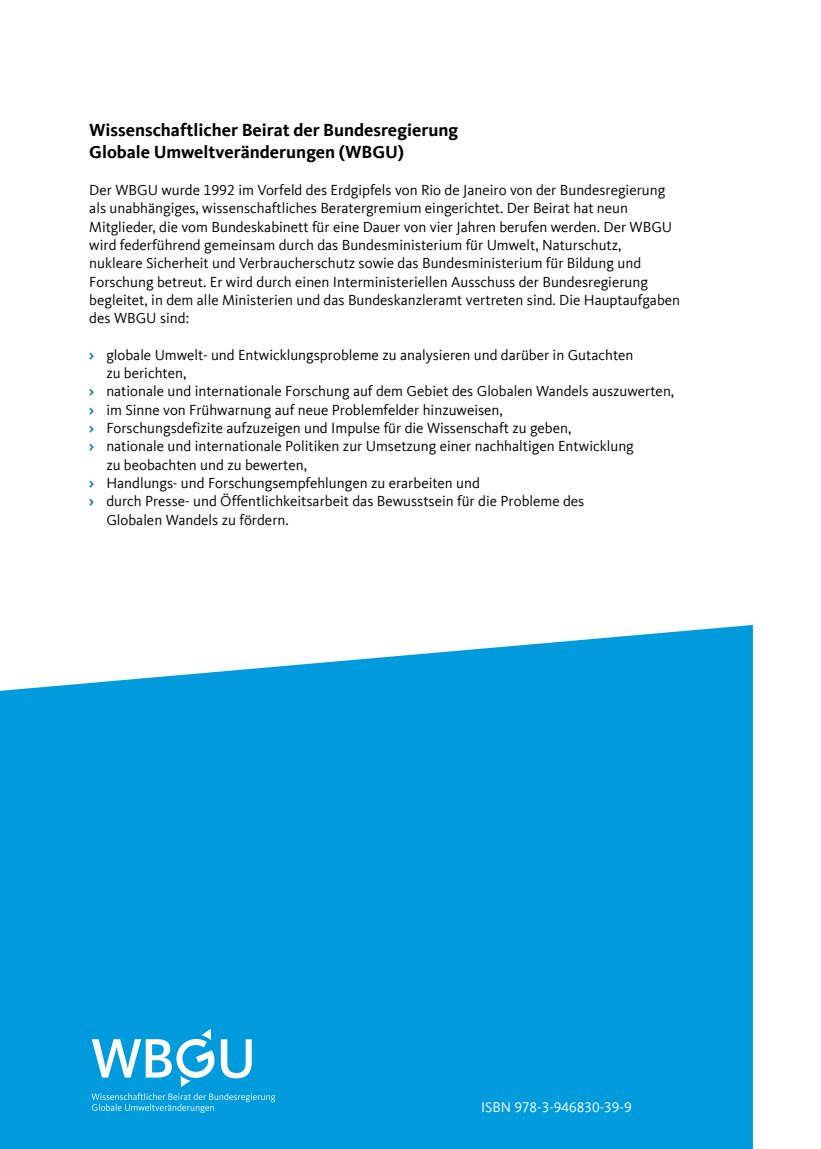
<style>
.page{position:relative;width:821px;height:1149px;background:#fff}
.page>*{position:absolute;margin:0;border:0;box-sizing:border-box;transform-origin:0 0}
.t1{font:700 18px/22.4px "Kievit Offc";color:#000}
.t2{font:15px/18.3px "Kievit Offc";color:#000}
.t3{font:14.55px "Kievit Offc";color:#fff}
.s1{font-weight:700;color:#0071ab}
</style>
<div class="page">
<div style="left:0;top:625px;width:753px;height:523px;background:#009bdc"></div>
<svg style="left:92px;top:1028px;width:160px;height:58px"></svg>
<svg style="left:92px;top:1092px;width:183px;height:20px;background:#24a9e0"></svg>
<p class="t1" style="left:89px;top:119px;width:370px">Wissenschaftlicher Beirat der Bundesregierung<br>Globale Umweltveränderungen (WBGU)</p>
<p class="t2" style="left:89px;top:181px;width:592px">Der WBGU wurde 1992 im Vorfeld des Erdgipfels von Rio de Janeiro von der Bundesregierung als unabhängiges, wissenschaftliches Beratergremium eingerichtet. Der Beirat hat neun Mitglieder, die vom Bundeskabinett für eine Dauer von vier Jahren berufen werden. Der WBGU wird federführend gemeinsam durch das Bundesministerium fü r Umwelt, Naturschutz,<br>nukleare Sicherheit und Verbraucherschutz sowie das Bundesministerium für Bildung und Forschung betreut. Er wird durch einen Interministeriellen Ausschuss der Bundesregierung begleitet, in dem alle Ministerien und das Bundeskanzleramt vertreten sind. Die Hauptaufgaben des WBGU sind:</p>
<p class="t2" style="left:89px;top:346px;width:545px"><span class="s1">&gt;</span> globale Umwelt- und Entwicklungsprobleme zu analysieren und darüber in Gutachten</p>
<p class="t2" style="left:106px;top:364px;width:81px">zu berichten,</p>
<p class="t2" style="left:89px;top:382px;width:586px"><span class="s1">&gt;</span> nationale und internationale Forschung auf dem Gebiet des Globalen Wandels auszuwerten,</p>
<p class="t2" style="left:89px;top:400px;width:415px"><span class="s1">&gt;</span> im Sinne von Frühwarnung auf neue Problemfelder hinzuweisen,</p>
<p class="t2" style="left:89px;top:419px;width:483px"><span class="s1">&gt;</span> Forschungsdefizite aufzuzeigen und Impulse für die Wissenschaft zu geben,</p>
<p class="t2" style="left:89px;top:437px;width:546px"><span class="s1">&gt;</span> nationale und internationale Politiken zur Umsetzung einer nachhaltigen Entwicklung</p>
<p class="t2" style="left:106px;top:455px;width:202px">zu beobachten und zu bewerten,</p>
<p class="t2" style="left:89px;top:474px;width:392px"><span class="s1">&gt;</span> Handlungs- und Forschungsempfehlungen zu erarbeiten und</p>
<p class="t2" style="left:89px;top:492px;width:496px"><span class="s1">&gt;</span> durch Presse- und Öffentlichkeitsarbeit das Bewusstsein für die Probleme des</p>
<p class="t2" style="left:106px;top:510px;width:184px">Globalen Wandels zu fördern.</p>
<p class="t3" style="left:481px;top:1098px;width:152px">ISBN 978-3-946830-39-9</p>
</div>
